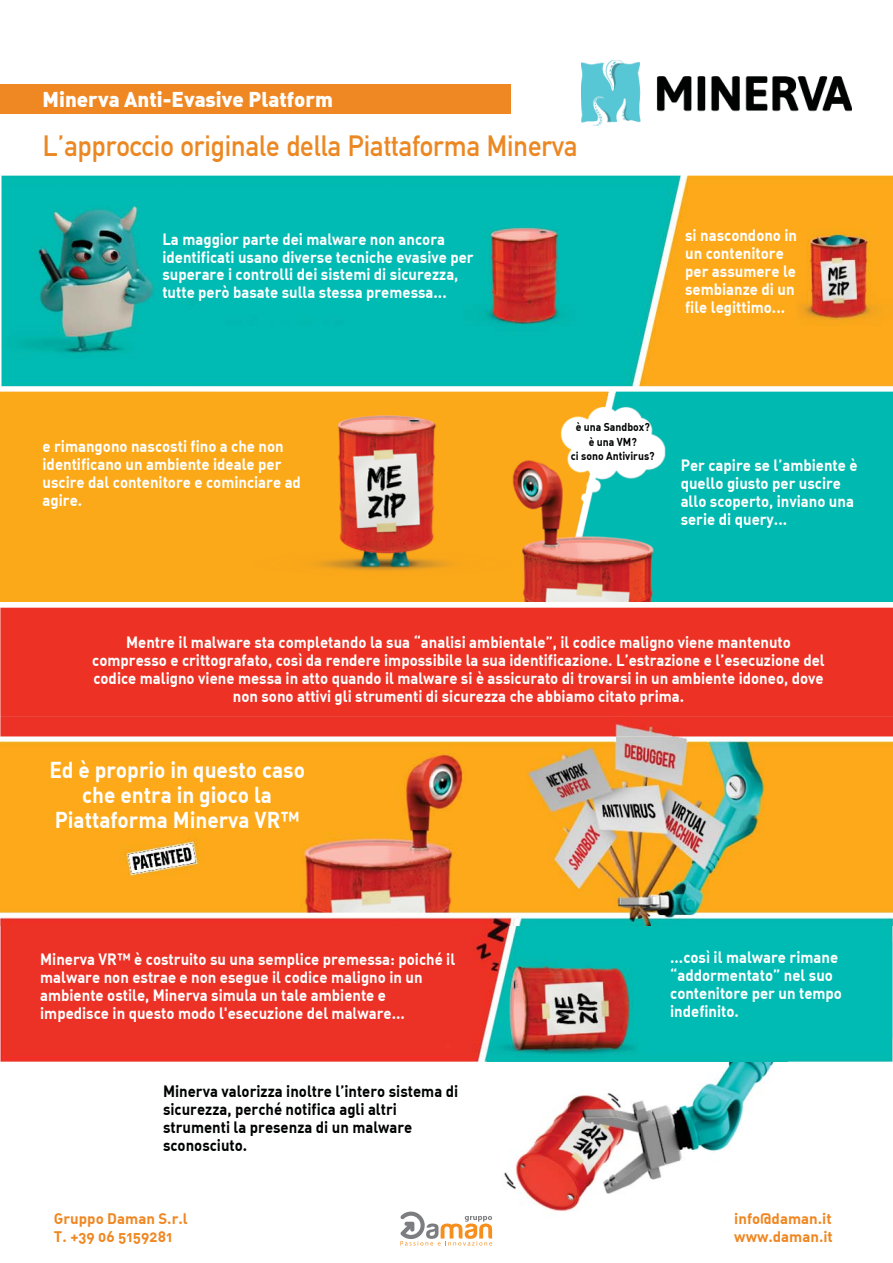
<style>
.page{position:relative;width:893px;height:1263px;background:#fff}
.page>*{position:absolute;margin:0;border:0;box-sizing:border-box;transform-origin:0 0}
.t1{font:28.95px "DIN Mittelschrift Std";color:#eb8823;scale:.93 1}
.t2{font:700 22.5px/25.2px "DIN Alternate";color:#fff;text-align:center;scale:.93 1}
.t3{font:900 21px "DIN Alternate";color:#fff}
.t4{font:700 16.05px/18px "DIN Alternate";color:#fff;scale:.93 1}
.t5{font:700 16.05px/18px "DIN Alternate";color:#010202;scale:.93 1}
.t6{font:700 15px/18px "DIN Alternate";color:#ef8722}
.t7{font:700 11.25px/14.1px "DIN Alternate";color:#010202;text-align:center;scale:.93 1}
</style>
<div class="page">
<img style="left:504px;top:1062px;width:271px;height:150px">
<img style="left:0;top:925px;width:892px;height:137px">
<img style="left:1px;top:176px;width:892px;height:210px">
<div style="left:0;top:84px;width:510px;height:30px;background:#ef8722"></div>
<svg style="left:400px;top:1212px;width:92px;height:34px"></svg>
<img style="left:581px;top:60px;width:270px;height:66px">
<img style="left:0;top:391px;width:892px;height:211px">
<img style="left:0;top:608px;width:893px;height:317px">
<img style="left:0;top:915px;width:892px;height:10px">
<img style="left:0;top:716px;width:893px;height:20px">
<h3 class="t3" style="left:43px;top:92px;width:292px">Minerva Anti-Evasive Platform</h3>
<h1 class="t1" style="left:43px;top:135px;width:576px">L’approccio originale della Piattaforma Minerva</h1>
<p class="t4" style="left:162px;top:231px;width:336px">La maggior parte dei malware non ancora identificati usano diverse tecniche evasive per superare i controlli dei sistemi di sicurezza, tutte però basate sulla stessa premessa...</p>
<p class="t4" style="left:685px;top:228px;width:122px">si nascondono in un contenitore per assumere le sembianze di un file legittimo...</p>
<p class="t4" style="left:43px;top:439px;width:279px">e rimangono nascosti fino a che non identificano un ambiente ideale per uscire dal contenitore e cominciare ad agire.</p>
<p class="t7" style="left:571px;top:421px;width:92px">è una Sandbox?<br>è una VM?<br>ci sono Antivirus?</p>
<p class="t4" style="left:681px;top:458px;width:192px">Per capire se l’ambiente è quello giusto per uscire allo scoperto, inviano una serie di query...</p>
<p class="t4" style="left:92px;top:635px;width:789px;text-align:center">Mentre il malware sta completando la sua “analisi ambientale”, il codice maligno viene mantenuto compresso e crittografato, così da rendere impossibile la sua identificazione. L’estrazione e l’esecuzione del codice maligno viene messa in atto quando il malware si è assicurato di trovarsi in un ambiente idoneo, dove non sono attivi gli strumenti di sicurezza che abbiamo citato prima.</p>
<h2 class="t2" style="left:49px;top:759px;width:276px">Ed è proprio in questo caso che entra in gioco la<br>Piattaforma Minerva VR™</h2>
<p class="t4" style="left:40px;top:952px;width:448px">Minerva VR™ è costruito su una semplice premessa: poiché il malware non estrae e non esegue il codice maligno in un ambiente ostile, Minerva simula un tale ambiente e impedisce in questo modo l'esecuzione del malware...</p>
<p class="t4" style="left:670px;top:950px;width:186px">...così il malware rimane “addormentato” nel suo contenitore per un tempo indefinito.</p>
<p class="t5" style="left:163px;top:1084px;width:319px">Minerva valorizza inoltre l’intero sistema di sicurezza, perché notifica agli altri strumenti la presenza di un malware sconosciuto.</p>
<p class="t6" style="left:54px;top:1211px;width:135px">Gruppo Daman S.r.l<br>T. +39 06 5159281</p>
<p class="t6" style="left:734px;top:1211px;width:100px">info@daman.it www.daman.it</p>
</div>
